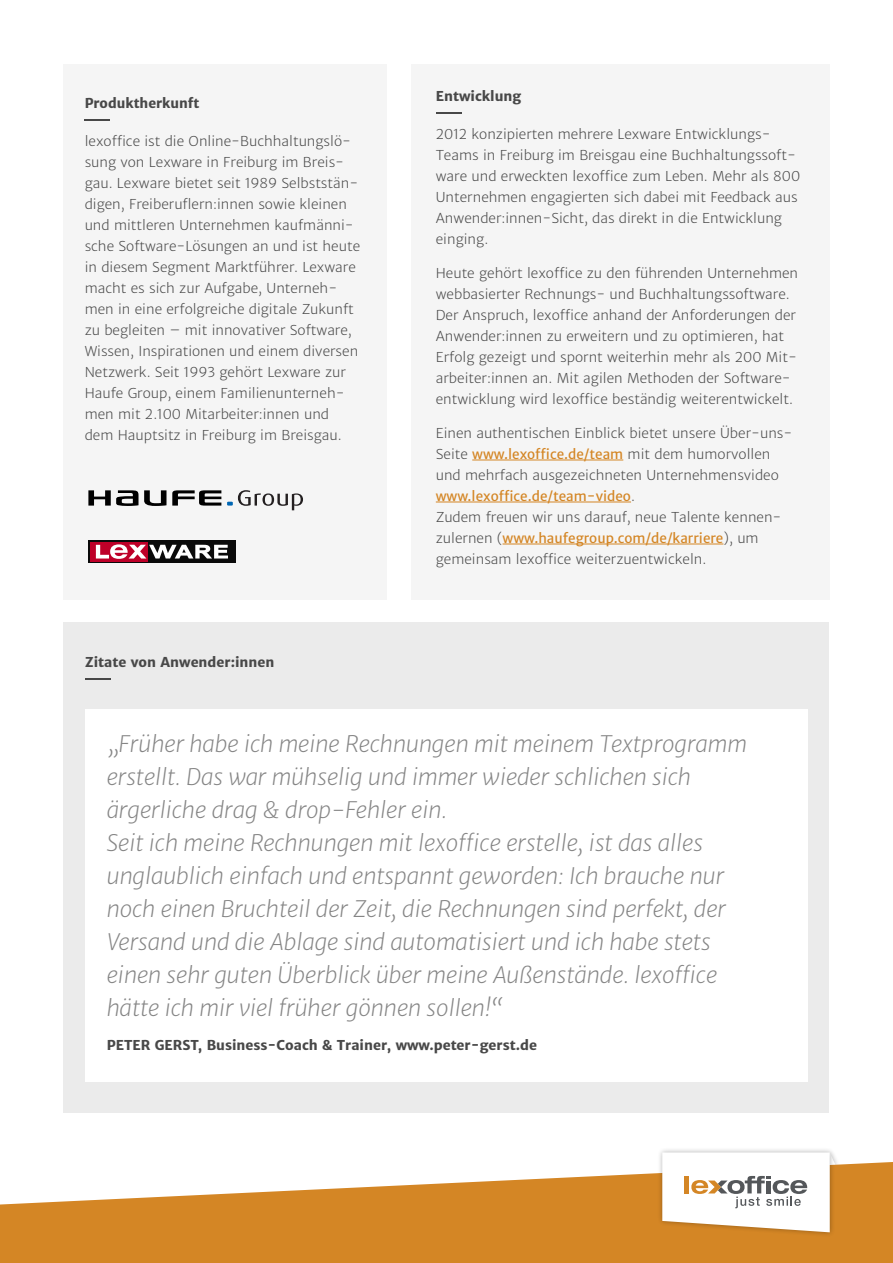
<style>
.page{position:relative;width:893px;height:1263px;background:#fff}
.page>*{position:absolute;margin:0;border:0;box-sizing:border-box;transform-origin:0 0}
.t1{font:italic 22.5px/33px "Haufe Merriweather Sans X Lt";color:#858585}
.t2{font:13.5px/21px "Haufe Merriweather Sans X Lt";color:#484848}
.t3{font:700 13.5px "Haufe Merriweather Sans";color:#484848}
.s1{font-family:"Haufe Merriweather Sans";color:#d48625}
</style>
<div class="page">
<div style="left:64px;top:622px;width:765px;height:490px;background:#ebebeb"></div>
<div style="left:411px;top:64px;width:418px;height:536px;background:#f5f5f5"></div>
<hr style="left:472px;top:460px;width:151px;height:1px;background:#d48625">
<hr style="left:436px;top:502px;width:195px;height:1px;background:#d48625">
<hr style="left:503px;top:544px;width:220px;height:1px;background:#d48625">
<hr style="left:436px;top:112px;width:26px;height:2px;background:#484848">
<svg style="left:0;top:1162px;width:893px;height:101px;fill:#d48625"></svg>
<div style="left:657px;top:1147px;width:178px;height:90px;background:#000;opacity:.3"></div>
<svg style="left:662px;top:1152px;width:174px;height:80px"></svg>
<div style="left:63px;top:64px;width:324px;height:536px;background:#f5f5f5"></div>
<svg style="left:85px;top:119px;width:25px;height:1px"></svg>
<div style="left:85px;top:709px;width:723px;height:373px;background:#fff"></div>
<svg style="left:85px;top:678px;width:26px;height:1px"></svg>
<svg style="left:172px;top:490px;width:49px;height:16px"></svg>
<svg style="left:88px;top:490px;width:78px;height:16px"></svg>
<svg style="left:227px;top:490px;width:76px;height:20px"></svg>
<div style="left:88px;top:540px;width:147px;height:23px;background:#0a0a0a"></div>
<div style="left:90px;top:542px;width:58px;height:19px;background:#be0028"></div>
<svg style="left:96px;top:544px;width:132px;height:15px"></svg>
<p class="t3" style="left:85px;top:95px;width:116px">Produktherkunft</p>
<p class="t2" style="left:85px;top:131px;width:277px">lexoffice ist die Online-Buchhaltungslö&shy;sung von Lexware in Freiburg im Breis&shy;gau. Lexware bietet seit 1989 Selbststän&shy;digen, Freiberuflern:innen sowie kleinen und mittleren Unternehmen kaufmänni&shy;sche Software-Lösungen an und ist heute in diesem Segment Marktführer. Lexware macht es sich zur Aufgabe, Unterneh&shy;men in eine erfolgreiche digitale Zukunft zu begleiten – mit innovativer Software, Wissen, Inspirationen und einem diversen Netzwerk. Seit 1993 gehört Lexware zur Haufe Group, einem Familienunterneh&shy;men mit 2.100 Mitarbeiter:innen und dem Hauptsitz in Freiburg im Breisgau.</p>
<p class="t3" style="left:85px;top:654px;width:191px">Zitate von Anwender:innen</p>
<p class="t3" style="left:436px;top:88px;width:87px">Entwicklung</p>
<p class="t2" style="left:436px;top:124px;width:366px">2012 konzipierten mehrere Lexware Entwicklungs-Teams in Freiburg im Breisgau eine Buchhaltungssoft&shy;ware und erweckten lexoffice zum Leben. Mehr als 800<br>Unternehmen engagierten sich dabei mit Feedback aus Anwender:innen-Sicht, das direkt in die Entwicklung einging.</p>
<p class="t2" style="left:436px;top:263px;width:364px">Heute gehört lexoffice zu den führenden Unternehmen webbasierter Rechnungs- und Buchhaltungssoftware.<br>Der Anspruch, lexoffice anhand der Anforderungen der Anwender:innen zu erweitern und zu optimieren, hat Erfolg gezeigt und spornt weiterhin mehr als 200 Mit&shy;arbeiter:innen an. Mit agilen Methoden der Software&shy;entwicklung wird lexoffice beständig weiterentwickelt.</p>
<p class="t2" style="left:436px;top:423px;width:358px">Einen authentischen Einblick bietet unsere Über-uns-Seite <span class="s1">www.lexoffice.de/team</span> mit dem humorvollen und mehrfach ausgezeichneten Unternehmensvideo <span class="s1">www.lexoffice.de/team-video</span>.<br>Zudem freuen wir uns darauf, neue Talente kennen&shy;zulernen (<span class="s1">www.haufegroup.com/de/karriere</span>), um gemeinsam lexoffice weiterzuentwickeln.</p>
<p class="t1" style="left:107px;top:728px;width:642px">„Früher habe ich meine Rechnungen mit meinem Textprogramm erstellt. Das war mühselig und immer wieder schlichen sich ärgerliche drag &amp; drop-Fehler ein.<br>Seit ich meine Rechnungen mit lexoffice erstelle, ist das alles unglaublich einfach und entspannt geworden: Ich brauche nur noch einen Bruchteil der Zeit, die Rechnungen sind perfekt, der Versand und die Ablage sind automatisiert und ich habe stets einen sehr guten Überblick über meine Außenstände. lexoffice hätte ich mir viel früher gönnen sollen!“</p>
<p class="t3" style="left:107px;top:1037px;width:432px">PETER GERST, Business-Coach &amp; Trainer, www.peter-gerst.de</p>
</div>
